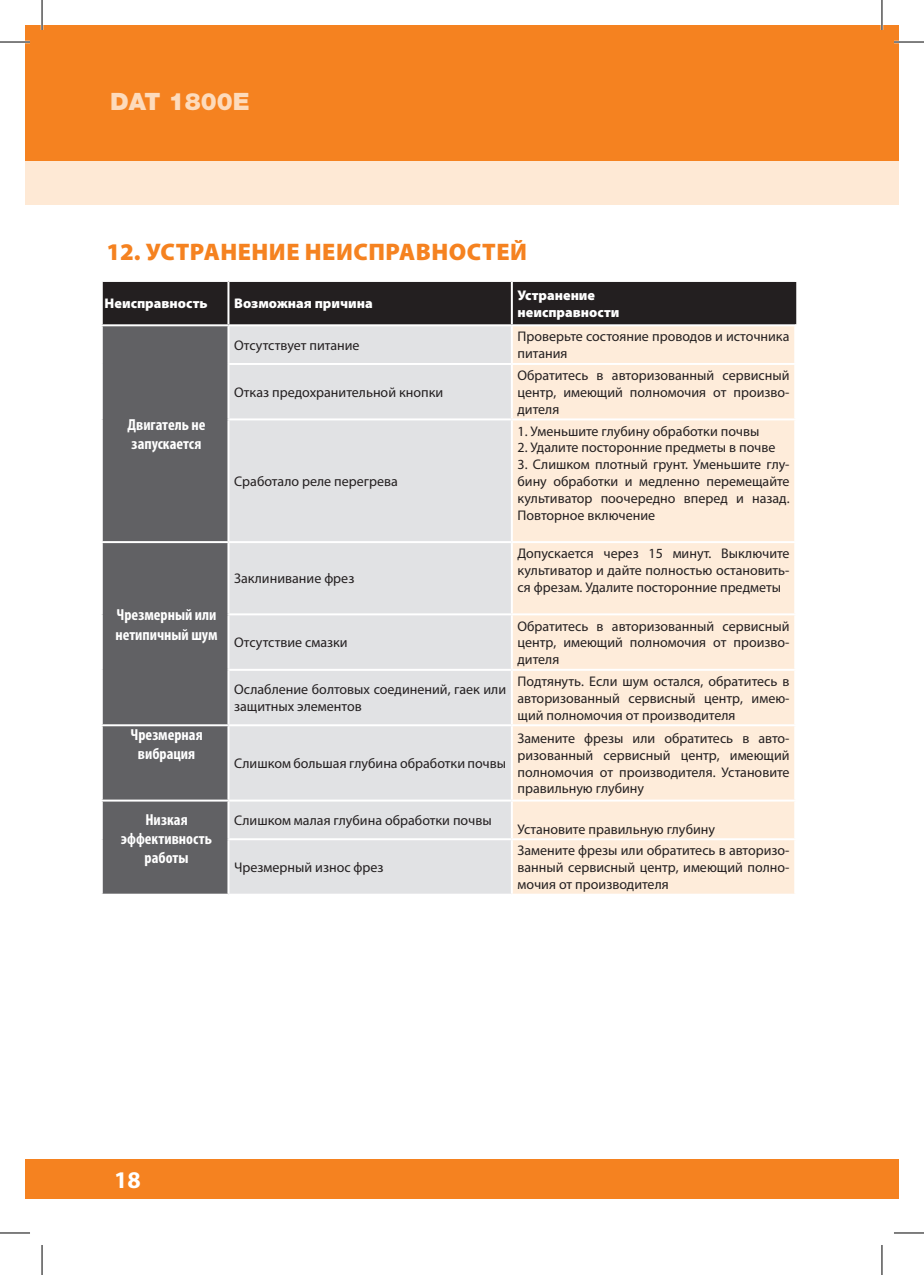
<style>
.page{position:relative;width:924px;height:1275px;background:#fff}
.page>*{position:absolute;margin:0;border:0;box-sizing:border-box;transform-origin:0 0}
.t1{font:900 24px "Myriad Pro";letter-spacing:.02em;color:#f58220}
.t2{font:900 24px "Helvetica Neue Cyr";color:#fddbbc}
.t3{font:700 24px "Myriad Pro";color:#fff}
.t4{font:700 condensed 16px/19.2px "Myriad Pro";color:#fff}
.t5{font:14px/16.8px "Myriad Pro";color:#231f20;text-align:justify}
.t6{font:900 14px/16.8px "Myriad Pro";color:#fff}
</style>
<div class="page">
<div style="left:25px;top:25px;width:873px;height:136px;background:#f58220"></div>
<div style="left:25px;top:1159px;width:873px;height:40px;background:#f58220"></div>
<div style="left:25px;top:161px;width:856px;height:44px;background:#fee9d5"></div>
<div style="left:881px;top:161px;width:17px;height:44px;background:#fee9d5"></div>
<div style="left:103px;top:282px;width:690px;height:42px;background:#231f20"></div>
<div style="left:103px;top:326px;width:124px;height:567px;background:#616164"></div>
<div style="left:229px;top:326px;width:281px;height:567px;background:#e1e2e4"></div>
<div style="left:512px;top:326px;width:281px;height:567px;background:#feecda"></div>
<hr style="left:793px;top:282px;width:2px;height:42px;background:#231f20">
<hr style="left:227px;top:363px;width:284px;height:2px;background:#fff">
<hr style="left:227px;top:418px;width:284px;height:2px;background:#fff">
<hr style="left:101px;top:541px;width:127px;height:2px;background:#fff">
<hr style="left:228px;top:541px;width:283px;height:2px;background:#fff">
<hr style="left:227px;top:613px;width:284px;height:2px;background:#fff">
<hr style="left:227px;top:669px;width:284px;height:2px;background:#fff">
<hr style="left:101px;top:724px;width:127px;height:2px;background:#fff">
<hr style="left:228px;top:724px;width:283px;height:2px;background:#fff">
<hr style="left:101px;top:799px;width:127px;height:2px;background:#fff">
<hr style="left:228px;top:799px;width:283px;height:2px;background:#fff">
<hr style="left:227px;top:838px;width:284px;height:2px;background:#fff">
<hr style="left:511px;top:363px;width:284px;height:2px;background:#fff">
<hr style="left:511px;top:418px;width:284px;height:2px;background:#fff">
<hr style="left:511px;top:541px;width:284px;height:2px;background:#fff">
<hr style="left:511px;top:613px;width:284px;height:2px;background:#fff">
<hr style="left:511px;top:669px;width:284px;height:2px;background:#fff">
<hr style="left:511px;top:724px;width:284px;height:2px;background:#fff">
<hr style="left:511px;top:799px;width:284px;height:2px;background:#fff">
<hr style="left:511px;top:838px;width:284px;height:2px;background:#fff">
<hr style="left:227px;top:282px;width:2px;height:42px;background:#fff">
<hr style="left:510px;top:282px;width:2px;height:42px;background:#fff">
<hr style="left:0;top:41px;width:30px;height:2px;background:#fff">
<hr style="left:893px;top:41px;width:30px;height:2px;background:#fff">
<hr style="left:41px;top:0;width:2px;height:30px;background:#fff">
<hr style="left:880px;top:0;width:2px;height:30px;background:#fff">
<hr style="left:0;top:42px;width:30px;height:1px;background:#000">
<hr style="left:893px;top:42px;width:30px;height:1px;background:#000">
<hr style="left:0;top:1232px;width:30px;height:1px;background:#000">
<hr style="left:893px;top:1232px;width:30px;height:1px;background:#000">
<hr style="left:42px;top:0;width:1px;height:30px;background:#000">
<hr style="left:42px;top:1245px;width:1px;height:30px;background:#000">
<hr style="left:881px;top:0;width:1px;height:30px;background:#000">
<hr style="left:881px;top:1245px;width:1px;height:30px;background:#000">
<h1 class="t2" style="left:110px;top:88px;width:141px">DAT 1800E</h1>
<h1 class="t1" style="left:106px;top:236px;width:419px">12. устранение неисправностей</h1>
<p class="t6" style="left:105px;top:295px;width:104px">Неисправность</p>
<p class="t6" style="left:234px;top:295px;width:140px">Возможная причина</p>
<p class="t6" style="left:517px;top:286px;width:103px">Устранение неисправности</p>
<p class="t4" style="left:127px;top:415px;width:79px">Двигатель не запускается</p>
<p class="t4" style="left:115px;top:605px;width:104px">Чрезмерный или нетипичный шум</p>
<p class="t4" style="left:130px;top:725px;width:74px;text-align:center">Чрезмерная вибрация</p>
<p class="t5" style="left:234px;top:336px;width:127px">Отсутствует питание</p>
<p class="t5" style="left:517px;top:328px;width:273px">Проверьте состояние проводов и источника питания</p>
<p class="t5" style="left:234px;top:384px;width:210px">Отказ предохранительной кнопки</p>
<p class="t5" style="left:517px;top:367px;width:273px">Обратитесь в авторизованный сервисный центр, имеющий полномочия от произво&shy;дителя</p>
<p class="t5" style="left:234px;top:473px;width:165px">Сработало реле перегрева</p>
<p class="t5" style="left:234px;top:570px;width:122px">Заклинивание фрез</p>
<p class="t5" style="left:234px;top:634px;width:115px">Отсутствие смазки</p>
<p class="t5" style="left:517px;top:422px;width:243px">1. Уменьшите глубину обработки почвы</p>
<p class="t5" style="left:517px;top:439px;width:259px">2. Удалите посторонние предметы в почве</p>
<p class="t5" style="left:517px;top:456px;width:273px">3. Слишком плотный грунт. Уменьшите глу&shy;бину обработки и медленно перемещайте культиватор поочередно вперед и назад.<br>Повторное включение</p>
<p class="t5" style="left:517px;top:545px;width:273px">Допускается через 15 минут. Выключите культиватор и дайте полностью остановить&shy;ся фрезам. Удалите посторонние предметы</p>
<p class="t5" style="left:517px;top:617px;width:273px">Обратитесь в авторизованный сервисный центр, имеющий полномочия от произво&shy;дителя</p>
<p class="t5" style="left:234px;top:681px;width:273px">Ослабление болтовых соединений, гаек или защитных элементов</p>
<p class="t5" style="left:517px;top:672px;width:273px">Подтянуть. Если шум остался, обратитесь в авторизованный сервисный центр, имею&shy;щий полномочия от производителя</p>
<p class="t5" style="left:234px;top:755px;width:273px">Слишком большая глубина обработки почвы</p>
<p class="t5" style="left:517px;top:729px;width:273px">Замените фрезы или обратитесь в авто&shy;ризованный сервисный центр, имеющий полномочия от производителя. Установите правильную глубину</p>
<p class="t4" style="left:121px;top:809px;width:92px;text-align:center">Низкая эффективность работы</p>
<p class="t5" style="left:234px;top:812px;width:259px">Слишком малая глубина обработки почвы</p>
<p class="t5" style="left:234px;top:859px;width:151px">Чрезмерный износ фрез</p>
<p class="t5" style="left:517px;top:820px;width:199px">Установите правильную глубину</p>
<p class="t5" style="left:517px;top:842px;width:273px">Замените фрезы или обратитесь в авторизо&shy;ванный сервисный центр, имеющий полно&shy;мочия от производителя</p>
<h1 class="t3" style="left:114px;top:1164px;width:28px">18</h1>
</div>
